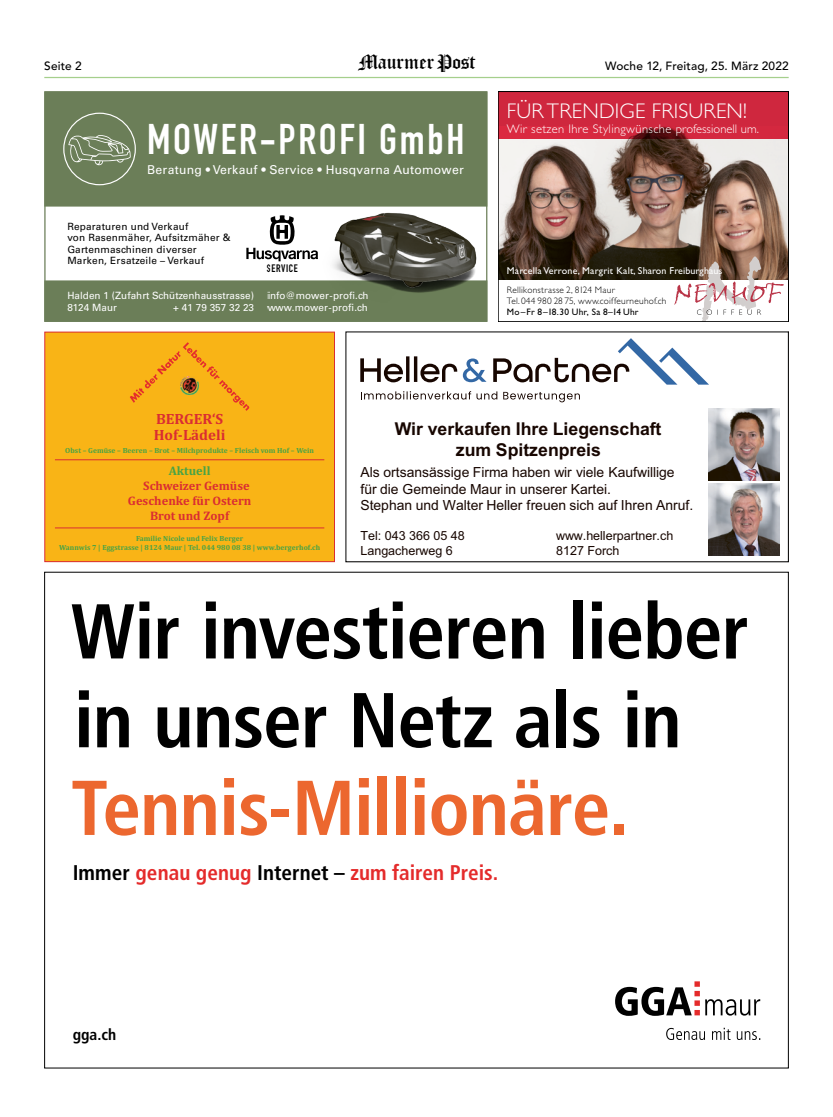
<style>
.page{position:relative;width:833px;height:1117px;background:#fff}
.page>*{position:absolute;margin:0;border:0;box-sizing:border-box;transform-origin:0 0}
.t1{font:700 condensed 77.5px/88.8px "Frutiger LT Com";letter-spacing:-.015em;color:#000}
.t2{font:700 condensed 77.5px "Frutiger LT Com";letter-spacing:-.015em;color:#ec672f}
.t3{font:700 42.25px "DIN Condensed";letter-spacing:.06em;color:#fff}
.t4{font:22.38px "Old London";color:#000}
.t5{font:700 condensed 21.25px "Frutiger LT Com";color:#e42b2b}
.t6{font:300 21.25px "Gill Sans";letter-spacing:.01em;color:#fff}
.t7{font:700 17.62px/21.1px "Arial";color:#170600;text-align:center}
.t8{font:700 condensed 15.62px "Frutiger LT Com";color:#000}
.t9{font:700 15px/16.2px "Cambria";color:#da2d32}
.t10{font:13.88px/16.6px "Arial";color:#170600}
.t11{font:12.5px "Arial";color:#170600}
.t12{font:700 12.5px "Cambria";color:#da2d32}
.t13{font:300 12.5px "Gill Sans";letter-spacing:.03em;color:#fff}
.t14{font:700 12.5px "Cambria";color:#48a345}
.t15{font:12.25px "Univers LT Std";letter-spacing:.02em;color:#fff}
.t16{font:500 11.88px "Avenir LT Std";letter-spacing:.01em;color:#000}
.t17{font:700 10.75px "DIN Condensed";letter-spacing:.05em;color:#000}
.t18{font:10px/11.2px "Univers LT Std";letter-spacing:.02em;color:#000}
.t19{font:10px/11.2px "Univers LT Std";letter-spacing:.005em;color:#fff}
.t20{font:10px "Gill Sans";letter-spacing:.01em;color:#fff}
.t21{font:300 9.38px/10.6px "Gill Sans";letter-spacing:.025em;color:#000}
.t22{font:700 7.5px/9px "Cambria";color:#48a345;text-align:center}
.s1{font-weight:400}
.s2{color:#000}
</style>
<div class="page">
<hr style="left:44px;top:77px;width:744px;height:1px;background:#a5cf8c">
<svg style="left:46px;top:93px;width:439px;height:227px;fill:#6b7e58"></svg>
<div style="left:64px;top:113px;width:71px;height:72px;background:#6b7e58;border-radius:50%"></div>
<div style="left:63px;top:113px;width:73px;height:72px;border:1px solid #fff;border-radius:50%"></div>
<svg style="left:68px;top:135px;width:63px;height:30px"></svg>
<svg style="left:246px;top:215px;width:22px;height:46px"></svg>
<img style="left:268px;top:140px;width:217px;height:180px">
<div style="left:44px;top:91px;width:443px;height:231px;border:1px solid #6b7e58"></div>
<img style="left:500px;top:139px;width:286px;height:140px">
<svg style="left:674px;top:256px;width:110px;height:64px"></svg>
<div style="left:498px;top:91px;width:290px;height:48px;background:#cf273e"></div>
<div style="left:498px;top:91px;width:290px;height:231px;border:1px solid #000"></div>
<div style="left:45px;top:332px;width:289px;height:229px;background:#f9b416"></div>
<div style="left:44px;top:331px;width:291px;height:231px;border:1px solid #da2d32"></div>
<svg style="left:130px;top:342px;width:119px;height:69px"></svg>
<hr style="left:55px;top:459px;width:269px;height:1px;background:#da2d32">
<hr style="left:55px;top:527px;width:269px;height:1px;background:#da2d32">
<img style="left:181px;top:377px;width:17px;height:17px">
<svg style="left:361px;top:369px;width:419px;height:187px"></svg>
<img style="left:708px;top:408px;width:71px;height:72px">
<img style="left:708px;top:483px;width:71px;height:72px">
<svg style="left:463px;top:358px;width:23px;height:24px"></svg>
<svg style="left:360px;top:356px;width:97px;height:26px"></svg>
<svg style="left:493px;top:338px;width:216px;height:46px"></svg>
<svg style="left:361px;top:391px;width:136px;height:8px"></svg>
<svg style="left:503px;top:392px;width:77px;height:10px"></svg>
<svg style="left:615px;top:981px;width:145px;height:34px"></svg>
<svg style="left:666px;top:1027px;width:39px;height:12px"></svg>
<svg style="left:712px;top:1027px;width:18px;height:12px"></svg>
<svg style="left:737px;top:1031px;width:23px;height:8px"></svg>
<h3 class="t16" style="left:44px;top:59px;width:39px">Seite 2</h3>
<h3 class="t4" style="left:359px;top:49px;width:118px">Maurmer Post</h3>
<h3 class="t16" style="left:605px;top:59px;width:185px">Woche 12, Freitag, 25. März 2022</h3>
<p class="t3" style="left:147px;top:110px;width:319px">MOWER-PROFI GmbH</p>
<p class="t15" style="left:147px;top:163px;width:318px">Beratung • Verkauf • Service • Husqvarna Automower</p>
<p class="t18" style="left:67px;top:221px;width:165px">Reparaturen und Verkauf<br>von Rasenmäher, Aufsitzmäher &amp;<br>Gartenmaschinen diverser<br>Marken, Ersatzeile – Verkauf</p>
<p class="t17" style="left:267px;top:261px;width:32px">SERVICE</p>
<p class="t19" style="left:67px;top:290px;width:188px">Halden 1 (Zufahrt Schützenhausstrasse)<br>8124 Maur</p>
<p class="t19" style="left:173px;top:301px;width:82px">+ 41 79 357 32 23</p>
<p class="t19" style="left:267px;top:290px;width:103px">info@mower-profi.ch www.mower-profi.ch</p>
<p class="t6" style="left:507px;top:94px;width:242px">FÜR TRENDIGE FRISUREN!</p>
<p class="t13" style="left:507px;top:119px;width:254px">Wir setzen Ihre Stylingwünsche professionell um.</p>
<p class="t20" style="left:507px;top:264px;width:217px">Marcella Verrone, Margrit Kalt, Sharon Freiburghaus</p>
<p class="t21" style="left:507px;top:284px;width:161px">Rellikonstrasse 2, 8124 Maur<br>Tel.044 980 28 75, www.coiffeurneuhof.ch<br><span class="s1">Mo–Fr 8–18.30 Uhr, Sa 8–14 Uhr</span></p>
<p class="t9" style="left:154px;top:410px;width:73px">BERGER‘S<br>Hof-Lädeli</p>
<p class="t22" style="left:65px;top:445px;width:250px">Obst – Gemüse – Beeren – Brot – Milchprodukte – Fleisch vom Hof – Wein</p>
<p class="t14" style="left:169px;top:461px;width:43px">Aktuell</p>
<p class="t12" style="left:143px;top:476px;width:108px">Schweizer Gemüse</p>
<p class="t12" style="left:128px;top:491px;width:125px">Geschenke für Ostern</p>
<p class="t12" style="left:150px;top:506px;width:81px">Brot und Zopf</p>
<p class="t22" style="left:59px;top:533px;width:262px">Familie Nicole und Felix Berger<br>Wannwis 7 | Eggstrasse | 8124 Maur | Tel. 044 980 08 38 | www.bergerhof.ch</p>
<p class="t7" style="left:395px;top:418px;width:268px">Wir verkaufen Ihre Liegenschaft zum Spitzenpreis</p>
<p class="t10" style="left:360px;top:463px;width:334px">Als ortsansässige Firma haben wir viele Kaufwillige für die Gemeinde Maur in unserer Kartei.<br>Stephan und Walter Heller freuen sich auf Ihren Anruf.</p>
<p class="t11" style="left:360px;top:527px;width:106px">Tel: 043 366 05 48</p>
<p class="t11" style="left:556px;top:527px;width:119px">www.hellerpartner.ch</p>
<p class="t11" style="left:360px;top:542px;width:94px">Langacherweg 6</p>
<p class="t11" style="left:556px;top:542px;width:65px">8127 Forch</p>
<p class="t1" style="left:71px;top:587px;width:680px">Wir investieren lieber in unser Netz als in</p>
<p class="t2" style="left:71px;top:761px;width:559px">Tennis-Millionäre.</p>
<p class="t5" style="left:73px;top:860px;width:427px"><span class="s2">Immer</span> genau genug <span class="s2">Internet –</span> zum fairen Preis.</p>
<p class="t8" style="left:73px;top:1024px;width:45px">gga.ch</p>
</div>
